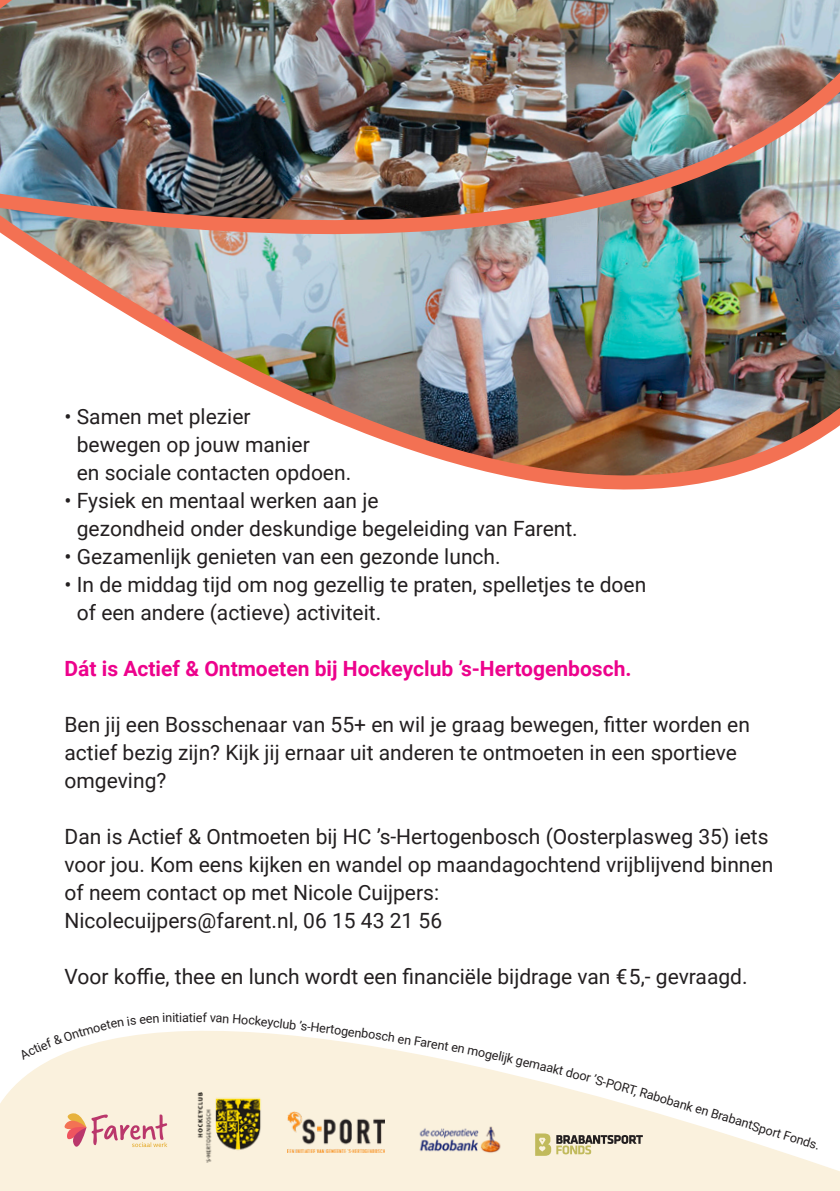
<style>
.page{position:relative;width:840px;height:1191px;background:#fff}
.page>*{position:absolute;margin:0;border:0;box-sizing:border-box;transform-origin:0 0}
.t1{font:21px/28px "Roboto";color:#231f20}
.t2{font:700 21px "Roboto";color:#ed028c}
.t3{font:12.6px "Roboto";color:#231f20}
</style>
<div class="page">
<svg style="left:0;top:1031px;width:839px;height:160px;fill:#faf1dd"></svg>
<svg style="left:64px;top:1113px;width:103px;height:34px;background:#ebbeb5"></svg>
<img style="left:287px;top:1111px;width:97px;height:41px">
<img style="left:410px;top:1119px;width:99px;height:34px">
<img style="left:194px;top:1092px;width:70px;height:70px">
<img style="left:150px;top:328px;width:689px;height:162px">
<svg style="left:535px;top:1133px;width:107px;height:22px;background:#c2bb9d"></svg>
<img style="left:0;top:0;width:839px;height:328px">
<svg style="left:19px;top:1031px;width:160px;height:29px"></svg>
<svg style="left:467px;top:1047px;width:24px;height:14px"></svg>
<p class="t1" style="left:77px;top:402px;width:276px;text-indent:-12px">• Samen met plezier<br>bewegen op jouw manier<br>en sociale contacten opdoen.</p>
<p class="t1" style="left:77px;top:486px;width:502px;text-indent:-12px">• Fysiek en mentaal werken aan je<br>gezondheid onder deskundige begeleiding van Farent.</p>
<p class="t1" style="left:64px;top:542px;width:437px">• Gezamenlijk genieten van een gezonde lunch.</p>
<p class="t1" style="left:77px;top:570px;width:570px;text-indent:-12px">• In de middag tijd om nog gezellig te praten, spelletjes te doen of een andere (actieve) activiteit.</p>
<p class="t2" style="left:64px;top:654px;width:568px">Dát is Actief &amp; Ontmoeten bij Hockeyclub ’s-Hertogenbosch.</p>
<p class="t1" style="left:64px;top:710px;width:686px">Ben jij een Bosschenaar van 55+ en wil je graag bewegen, fitter worden en actief bezig zijn? Kijk jij ernaar uit anderen te ontmoeten in een sportieve omgeving?</p>
<p class="t1" style="left:64px;top:822px;width:709px">Dan is Actief &amp; Ontmoeten bij HC ’s-Hertogenbosch (Oosterplasweg 35) iets voor jou. Kom eens kijken en wandel op maandagochtend vrijblijvend binnen of neem contact op met Nicole Cuijpers:</p>
<p class="t1" style="left:64px;top:906px;width:379px">Nicolecuijpers@farent.nl, 06 15 43 21 56</p>
<p class="t1" style="left:64px;top:962px;width:684px">Voor koffie, thee en lunch wordt een financiële bijdrage van € 5,- gevraagd.</p>
<p class="t3" style="left:179px;top:1008px;width:15px">iat</p>
<p class="t3" style="left:262px;top:1012px;width:37px;rotate:6deg">eyclub</p>
<p class="t3" style="left:300px;top:1016px;width:57px;rotate:7deg">’s-Hertoge</p>
<p class="t3" style="left:356px;top:1023px;width:42px;rotate:8deg">nbosch</p>
<p class="t3" style="left:399px;top:1029px;width:35px;rotate:9deg">en Far</p>
<p class="t3" style="left:432px;top:1034px;width:35px;rotate:10deg">ent en</p>
<p class="t3" style="left:493px;top:1046px;width:23px;rotate:12deg">elijk</p>
<p class="t3" style="left:518px;top:1051px;width:33px;rotate:13deg">gema</p>
<p class="t3" style="left:548px;top:1058px;width:29px;rotate:14deg">akt d</p>
<p class="t3" style="left:575px;top:1064px;width:36px;rotate:15deg">oor ’S-</p>
<p class="t3" style="left:608px;top:1073px;width:79px;rotate:16deg">PORT, Raboba</p>
<p class="t3" style="left:682px;top:1094px;width:147px;rotate:17deg">nk en BrabantSport Fonds.</p>
</div>
